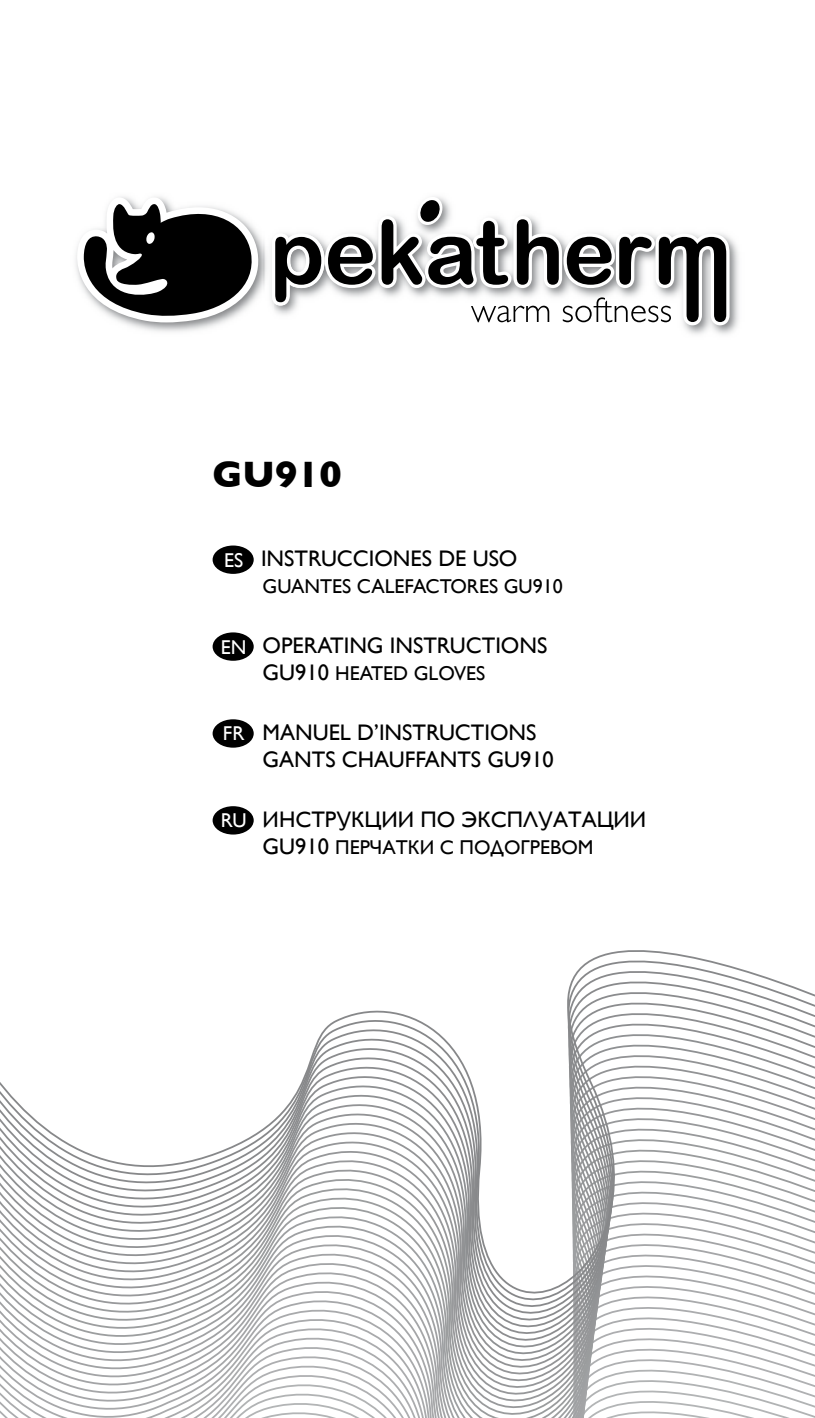
<style>
.page{position:relative;width:815px;height:1418px;background:#fff}
.page>*{position:absolute;margin:0;border:0;box-sizing:border-box;transform-origin:0 0}
.t1{font:700 37.5px "Gill Sans";color:#000}
.t2{font:22.5px/27px "Gill Sans";color:#000}
.t3{font:20px "Gill Sans";color:#000}
.s1{font-size:20px;color:#fff}
.s2{font-size:22.5px}
</style>
<div class="page">
<img style="left:683px;top:238px;width:56px;height:97px">
<svg style="left:273px;top:196px;width:457px;height:129px"></svg>
<img style="left:75px;top:196px;width:198px;height:136px">
<img style="left:272px;top:237px;width:1px;height:65px">
<svg style="left:77px;top:197px;width:183px;height:125px"></svg>
<div style="left:213px;top:545px;width:41px;height:29px;background:#000;border-radius:50%"></div>
<div style="left:213px;top:632px;width:41px;height:28px;background:#000;border-radius:50%"></div>
<div style="left:213px;top:719px;width:41px;height:28px;background:#000;border-radius:50%"></div>
<div style="left:213px;top:806px;width:41px;height:28px;background:#000;border-radius:50%"></div>
<svg style="left:0;top:950px;width:815px;height:442px"></svg>
<h1 class="t1" style="left:213px;top:452px;width:131px">GU910</h1>
<p class="t2" style="left:224px;top:545px;width:295px"><span class="s1">ES</span> INSTRUCCIONES DE USO</p>
<p class="t3" style="left:263px;top:575px;width:302px">GUANTES CALEFACTORES GU910</p>
<p class="t2" style="left:213px;top:632px;width:336px;text-indent:8px"><span class="s1">EN</span> OPERATING INSTRUCTIONS<br>GU</p>
<p class="t3" style="left:295px;top:661px;width:192px"><span class="s2">910</span> HEATED GLOVES</p>
<p class="t2" style="left:223px;top:718px;width:73px"><span class="s1">FR</span> MANUEL</p>
<p class="t2" style="left:357px;top:718px;width:36px">D’INSTRUCTIONS</p>
<p class="t2" style="left:213px;top:745px;width:22px">GANTS</p>
<p class="t2" style="left:342px;top:745px;width:15px">CHAUFFANTS</p>
<p class="t2" style="left:488px;top:745px;width:68px">GU910</p>
<p class="t2" style="left:213px;top:805px;width:435px;text-indent:8px"><span class="s1">RU</span> ИНСТРУКЦИИ ПО ЭКСПЛУАТАЦИИ<br>GU</p>
<p class="t3" style="left:295px;top:835px;width:300px"><span class="s2">910</span> ПЕРЧАТКИ С ПОДОГРЕВОМ</p>
</div>
